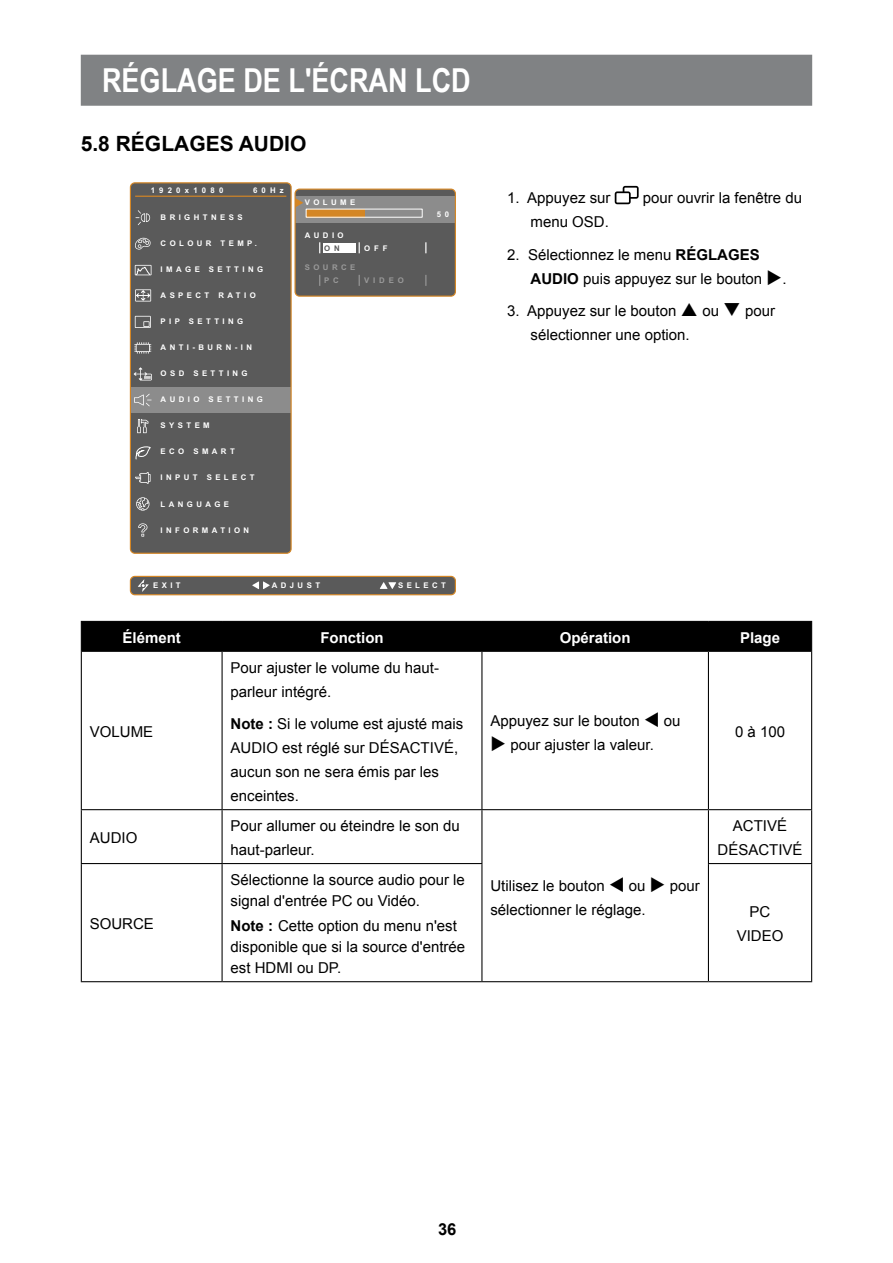
<style>
.page{position:relative;width:893px;height:1263px;background:#fff}
.page>*{position:absolute;margin:0;border:0;box-sizing:border-box;transform-origin:0 0}
.t1{font:700 33px "Arial Narrow";color:#fff}
.t2{font:700 21px "Arial";color:#000}
.t3{font:700 16.5px "Arial";color:#000}
.t4{font:15px/24px "Arial";color:#000}
.t5{font:700 15px "Arial";color:#fff}
.t6{font:700 7.8px "Arial";letter-spacing:.44em;color:#fff}
.t7{font:700 7.8px/13.2px "Arial";letter-spacing:.44em;color:#999;text-align:center}
.t8{font:700 7.8px "Arial";letter-spacing:.54em;color:#fff}
.t9{font:700 7.8px "Arial";color:#5a5a5a}
.s1{font-weight:700}
</style>
<div class="page">
<div style="left:81px;top:55px;width:731px;height:51px;background:#808284;border:2px solid #808284"></div>
<svg style="left:130px;top:182px;width:162px;height:372px;background:#615f5c"></svg>
<svg style="left:135px;top:210px;width:15px;height:15px"></svg>
<svg style="left:134px;top:237px;width:17px;height:13px"></svg>
<svg style="left:135px;top:472px;width:16px;height:12px"></svg>
<svg style="left:136px;top:497px;width:13px;height:14px"></svg>
<svg style="left:138px;top:523px;width:9px;height:14px"></svg>
<svg style="left:134px;top:367px;width:18px;height:14px"></svg>
<svg style="left:134px;top:394px;width:18px;height:12px"></svg>
<svg style="left:137px;top:419px;width:11px;height:14px"></svg>
<svg style="left:135px;top:316px;width:16px;height:12px"></svg>
<svg style="left:134px;top:342px;width:17px;height:12px"></svg>
<svg style="left:135px;top:265px;width:17px;height:11px"></svg>
<svg style="left:135px;top:289px;width:16px;height:12px"></svg>
<svg style="left:135px;top:445px;width:17px;height:15px"></svg>
<div style="left:295px;top:189px;width:160px;height:107px;background:#5a5a5a;border-radius:4px"></div>
<div style="left:295px;top:196px;width:160px;height:26px;background:#8c8c8c"></div>
<div style="left:294px;top:189px;width:162px;height:108px;border:1px solid #d48625;border-radius:4px"></div>
<div style="left:306px;top:209px;width:58px;height:8px;background:#d48624"></div>
<div style="left:306px;top:209px;width:117px;height:9px;border:1px solid #fff"></div>
<svg style="left:295px;top:198px;width:8px;height:9px"></svg>
<div style="left:323px;top:243px;width:33px;height:10px;background:#fff"></div>
<div style="left:130px;top:576px;width:325px;height:19px;background:#5a5a5a;border-radius:4px"></div>
<div style="left:130px;top:576px;width:326px;height:19px;border:1px solid #d48625;border-radius:4px"></div>
<svg style="left:138px;top:579px;width:11px;height:13px"></svg>
<svg style="left:380px;top:582px;width:16px;height:7px"></svg>
<svg style="left:252px;top:581px;width:18px;height:8px"></svg>
<svg style="left:615px;top:186px;width:24px;height:18px"></svg>
<div style="left:81px;top:621px;width:731px;height:30px;background:#000"></div>
<hr style="left:81px;top:651px;width:141px;height:1px;background:#000">
<hr style="left:81px;top:652px;width:1px;height:157px;background:#000">
<hr style="left:222px;top:651px;width:260px;height:1px;background:#000">
<hr style="left:222px;top:652px;width:1px;height:157px;background:#000">
<hr style="left:482px;top:651px;width:226px;height:1px;background:#000">
<hr style="left:481px;top:652px;width:1px;height:157px;background:#000">
<hr style="left:708px;top:651px;width:104px;height:1px;background:#000">
<hr style="left:708px;top:652px;width:1px;height:157px;background:#000">
<hr style="left:811px;top:652px;width:1px;height:157px;background:#000">
<hr style="left:81px;top:809px;width:141px;height:1px;background:#000">
<hr style="left:81px;top:810px;width:1px;height:53px;background:#000">
<hr style="left:222px;top:809px;width:260px;height:1px;background:#000">
<hr style="left:222px;top:810px;width:1px;height:53px;background:#000">
<hr style="left:482px;top:809px;width:226px;height:1px;background:#000">
<hr style="left:481px;top:810px;width:1px;height:53px;background:#000">
<hr style="left:708px;top:809px;width:104px;height:1px;background:#000">
<hr style="left:708px;top:810px;width:1px;height:53px;background:#000">
<hr style="left:811px;top:810px;width:1px;height:53px;background:#000">
<hr style="left:81px;top:863px;width:141px;height:1px;background:#000">
<hr style="left:81px;top:864px;width:1px;height:117px;background:#000">
<hr style="left:222px;top:863px;width:260px;height:1px;background:#000">
<hr style="left:222px;top:864px;width:1px;height:117px;background:#000">
<hr style="left:481px;top:864px;width:1px;height:117px;background:#000">
<hr style="left:708px;top:863px;width:104px;height:1px;background:#000">
<hr style="left:708px;top:864px;width:1px;height:117px;background:#000">
<hr style="left:811px;top:864px;width:1px;height:117px;background:#000">
<hr style="left:81px;top:981px;width:141px;height:1px;background:#000">
<hr style="left:222px;top:981px;width:260px;height:1px;background:#000">
<hr style="left:482px;top:981px;width:226px;height:1px;background:#000">
<hr style="left:708px;top:981px;width:104px;height:1px;background:#000">
<h1 class="t1" style="left:102px;top:56px;width:370px">RÉGLAGE DE L'ÉCRAN LCD</h1>
<h2 class="t2" style="left:81px;top:132px;width:227px">5.8 RÉGLAGES AUDIO</h2>
<p class="t8" style="left:151px;top:185px;width:74px">1920x1080</p>
<p class="t6" style="left:253px;top:185px;width:32px">60Hz</p>
<p class="t6" style="left:161px;top:212px;width:83px">BRIGHTNESS</p>
<p class="t6" style="left:161px;top:238px;width:98px">COLOUR TEMP.</p>
<p class="t6" style="left:161px;top:264px;width:104px">IMAGE SETTING</p>
<p class="t6" style="left:161px;top:290px;width:97px">ASPECT RATIO</p>
<p class="t6" style="left:161px;top:316px;width:84px">PIP SETTING</p>
<p class="t6" style="left:161px;top:342px;width:93px">ANTI-BURN-IN</p>
<p class="t6" style="left:161px;top:368px;width:89px">OSD SETTING</p>
<p class="t6" style="left:161px;top:394px;width:104px">AUDIO SETTING</p>
<p class="t6" style="left:161px;top:421px;width:51px">SYSTEM</p>
<p class="t6" style="left:161px;top:447px;width:76px">ECO SMART</p>
<p class="t6" style="left:161px;top:473px;width:95px">INPUT SELECT</p>
<p class="t6" style="left:161px;top:499px;width:70px">LANGUAGE</p>
<p class="t6" style="left:161px;top:525px;width:90px">INFORMATION</p>
<p class="t6" style="left:305px;top:197px;width:52px">VOLUME</p>
<p class="t6" style="left:305px;top:230px;width:40px">AUDIO</p>
<p class="t9" style="left:324px;top:243px;width:17px">O N</p>
<p class="t6" style="left:364px;top:243px;width:25px">OFF</p>
<p class="t7" style="left:305px;top:261px;width:52px">SOURCE<br>P C</p>
<p class="t6" style="left:437px;top:209px;width:14px">5 0</p>
<p class="t7" style="left:364px;top:274px;width:41px">VIDEO</p>
<p class="t6" style="left:153px;top:580px;width:29px">EXIT</p>
<p class="t6" style="left:272px;top:580px;width:50px">ADJUST</p>
<p class="t6" style="left:398px;top:580px;width:49px">SELECT</p>
<p class="t4" style="left:507px;top:186px;width:105px">1. Appuyez sur</p>
<p class="t4" style="left:643px;top:186px;width:161px">pour ouvrir la fenêtre du</p>
<p class="t4" style="left:531px;top:210px;width:80px">menu OSD.</p>
<p class="t4" style="left:531px;top:242px;width:257px;text-indent:-23px">2. Sélectionnez le menu <span class="s1">RÉGLAGES<br>AUDIO</span> puis appuyez sur le bouton ◆.</p>
<p class="t4" style="left:507px;top:299px;width:171px">3. Appuyez sur le bouton</p>
<p class="t4" style="left:702px;top:299px;width:74px">ou ❑ pour</p>
<p class="t4" style="left:530px;top:323px;width:161px">sélectionner une option.</p>
<p class="t5" style="left:123px;top:629px;width:60px">Élément</p>
<p class="t5" style="left:320px;top:629px;width:65px">Fonction</p>
<p class="t5" style="left:560px;top:629px;width:72px">Opération</p>
<p class="t5" style="left:740px;top:629px;width:42px">Plage</p>
<p class="t4" style="left:90px;top:720px;width:65px">VOLUME</p>
<p class="t4" style="left:231px;top:655px;width:210px">Pour ajuster le volume du haut&shy;parleur intégré.</p>
<p class="t4" style="left:231px;top:712px;width:234px"><span class="s1">Note :</span> Si le volume est ajusté mais<br>AUDIO est réglé sur DÉSACTIVÉ, aucun son ne sera émis par les enceintes.</p>
<p class="t4" style="left:490px;top:709px;width:192px">Appuyez sur le bouton ▼ ou</p>
<p class="t4" style="left:490px;top:733px;width:165px">◆ pour ajuster la valeur.</p>
<p class="t4" style="left:90px;top:826px;width:49px">AUDIO</p>
<p class="t4" style="left:231px;top:814px;width:231px">Pour allumer ou éteindre le son du haut-parleur.</p>
<p class="t4" style="left:90px;top:912px;width:66px">SOURCE</p>
<p class="t4" style="left:231px;top:869px;width:236px;line-height:21px">Sélectionne la source audio pour le signal d'entrée PC ou Vidéo.</p>
<p class="t4" style="left:231px;top:915px;width:236px;line-height:21px"><span class="s1">Note :</span> Cette option du menu n'est disponible que si la source d'entrée est HDMI ou DP.</p>
<p class="t4" style="left:490px;top:874px;width:211px">Utilisez le bouton ▼ ou ◆ pour sélectionner le réglage.</p>
<p class="t4" style="left:735px;top:720px;width:52px">0 à 100</p>
<p class="t4" style="left:717px;top:814px;width:87px;text-align:center">ACTIVÉ<br>DÉSACTIVÉ</p>
<p class="t4" style="left:737px;top:900px;width:48px;text-align:center">PC<br>VIDEO</p>
<p class="t3" style="left:438px;top:1220px;width:20px">36</p>
</div>
